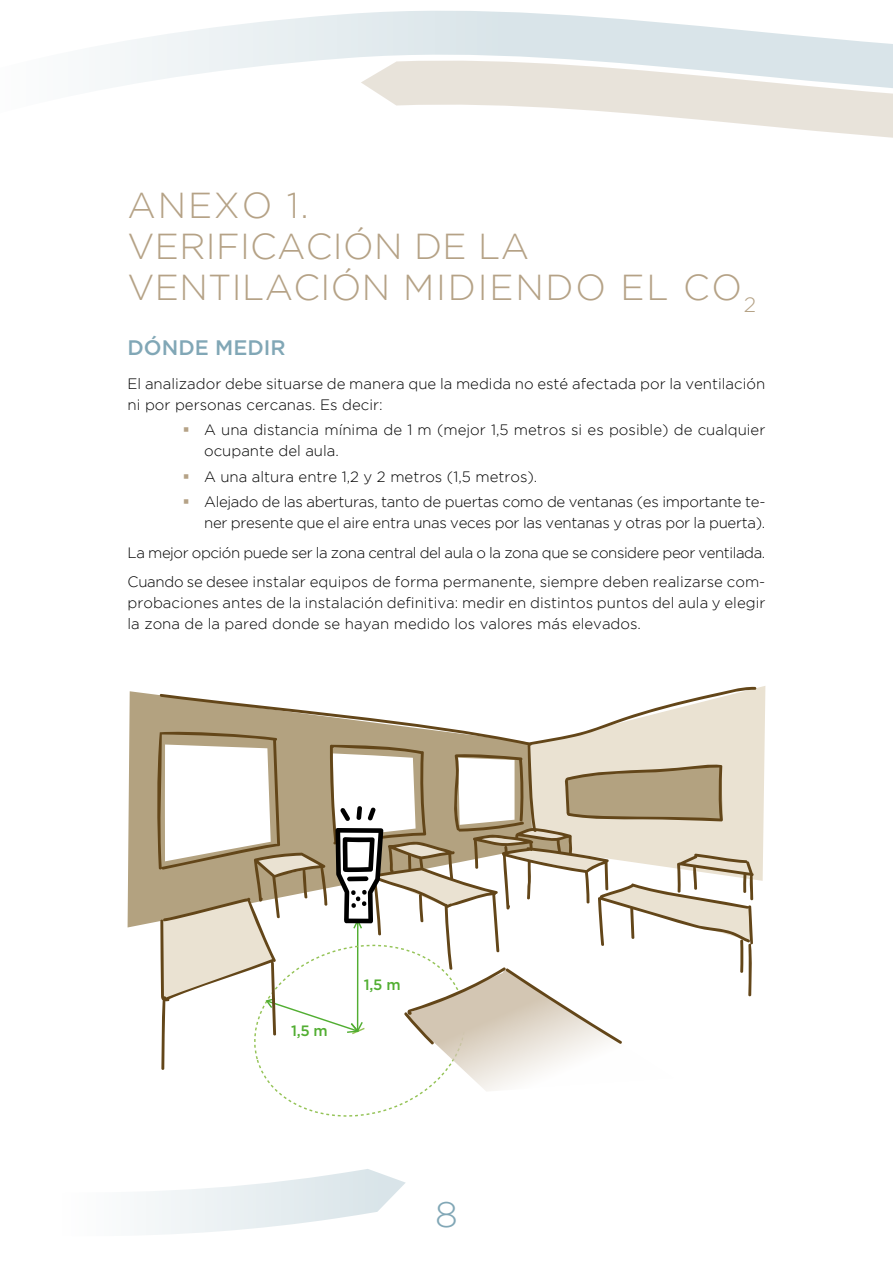
<style>
.page{position:relative;width:893px;height:1263px;background:#fff}
.page>*{position:absolute;margin:0;border:0;box-sizing:border-box;transform-origin:0 0}
.t1{font:300 36px/41.4px "Gotham";letter-spacing:.01em;color:#b5a286}
.t2{font:300 36px "Gotham";color:#81a7b6}
.t3{font:500 21px "Gotham";color:#81a7b6}
.t4{font:300 15px/21px "Gotham";color:#000}
.t5{font:300 15px/21px "Gotham";letter-spacing:-.02em;color:#000;text-align:right}
.t6{font:500 15px "Gotham";color:#52ae32}
.s1{color:#b5a286}
</style>
<div class="page">
<svg style="left:110px;top:13px;width:251px;height:75px"></svg>
<svg style="left:146px;top:1169px;width:260px;height:66px"></svg>
<svg style="left:361px;top:11px;width:532px;height:127px"></svg>
<svg style="left:279px;top:1092px;width:144px;height:25px"></svg>
<svg style="left:757px;top:686px;width:8px;height:195px;background:#ece5d7"></svg>
<div style="left:128px;top:691px;width:31px;height:236px;background:#b3a280"></div>
<svg style="left:159px;top:686px;width:598px;height:194px"></svg>
<svg style="left:156px;top:730px;width:598px;height:362px"></svg>
<h1 class="t1" style="left:128px;top:184px;width:630px">ANEXO 1.<br>VERIFICACIÓN DE LA<br>VENTILACIÓN MIDIENDO EL CO<sub>2</sub></h1>
<h2 class="t3" style="left:128px;top:336px;width:160px">DÓNDE MEDIR</h2>
<p class="t4" style="left:128px;top:373px;width:639px">El analizador debe situarse de manera que la medida no esté afectada por la ventilación ni por personas cercanas. Es decir:</p>
<p class="t4" style="left:204px;top:419px;width:563px;text-indent:-21px"><span class="s1">▪</span> A una distancia mínima de 1 m (mejor 1,5 metros si es posible) de cualquier ocupante del aula.</p>
<p class="t4" style="left:183px;top:466px;width:356px"><span class="s1">▪</span> A una altura entre 1,2 y 2 metros (1,5 metros).</p>
<p class="t5" style="left:183px;top:491px;width:584px"><span class="s1">▪</span> Alejado de las aberturas, tanto de puertas como de ventanas (es importante te&shy;ner presente que el aire entra unas veces por las ventanas y otras por la puerta).</p>
<p class="t5" style="left:128px;top:537px;width:639px;line-height:29.5px;text-align:left">La mejor opción puede ser la zona central del aula o la zona que se considere peor ventilada.<br>Cuando se desee instalar equipos de forma permanente, siempre deben realizarse com-</p>
<p class="t4" style="left:128px;top:592px;width:639px">probaciones antes de la instalación definitiva: medir en distintos puntos del aula y elegir la zona de la pared donde se hayan medido los valores más elevados.</p>
<p class="t6" style="left:291px;top:1022px;width:38px">1,5 m</p>
<p class="t6" style="left:364px;top:976px;width:38px">1,5 m</p>
<h1 class="t2" style="left:435px;top:1194px;width:24px">8</h1>
</div>
